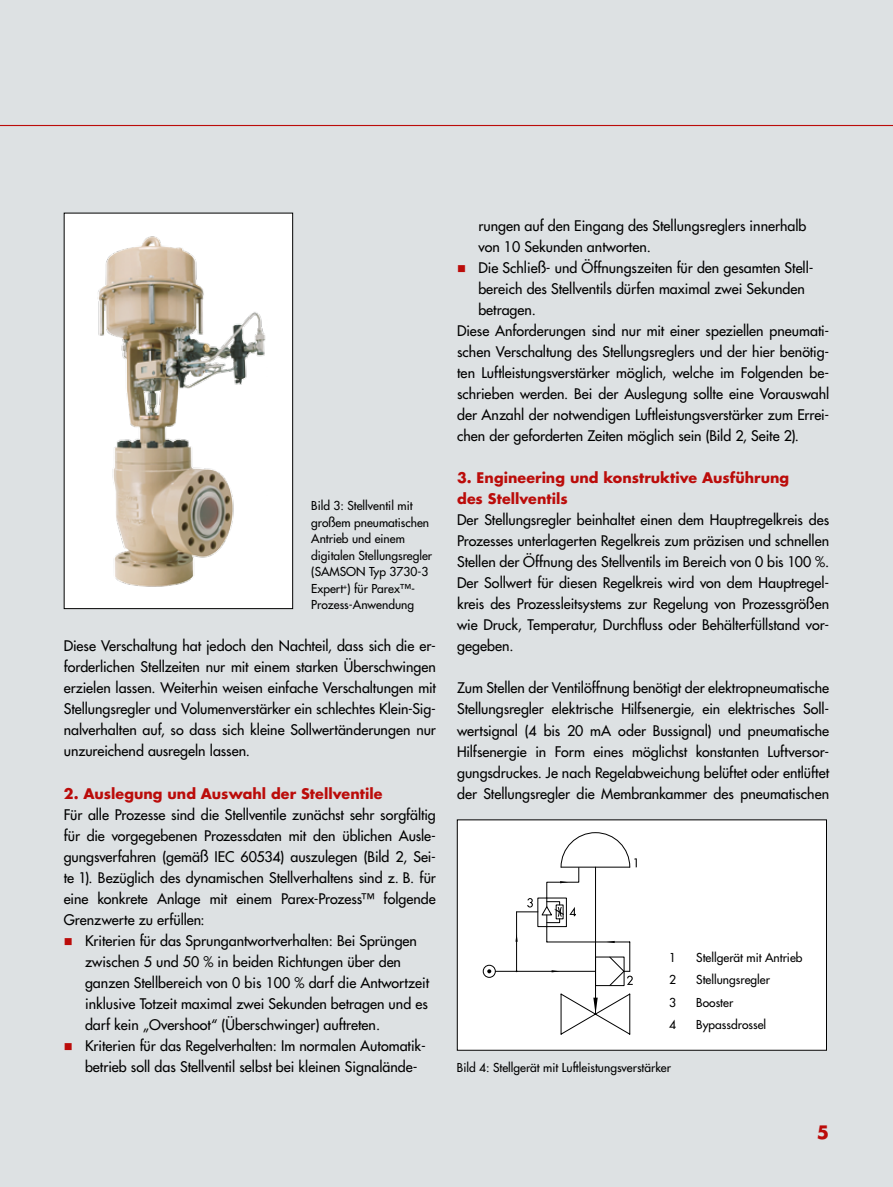
<style>
.page{position:relative;width:893px;height:1187px;background:#fff}
.page>*{position:absolute;margin:0;border:0;box-sizing:border-box;transform-origin:0 0}
.t1{font:700 18px "Futura";color:#bb0c0a}
.t2{font:14.25px/21px "Futura";color:#000;text-align:justify}
.t3{font:700 14.25px/21px "Futura";letter-spacing:.005em;color:#bb0c0a}
.t4{font:12px/16.5px "Futura";color:#000}
</style>
<div class="page">
<div style="left:0;top:0;width:893px;height:1186px;background:#dde1e3"></div>
<hr style="left:0;top:125px;width:893px;height:1px;background:#bb0c0a">
<div style="left:64px;top:213px;width:229px;height:395px;background:#fff"></div>
<img style="left:97px;top:236px;width:169px;height:351px">
<div style="left:64px;top:213px;width:229px;height:396px;border:1px solid #000"></div>
<div style="left:457px;top:819px;width:369px;height:231px;background:#fff"></div>
<hr style="left:495px;top:970px;width:100px;height:1px;background:#000">
<svg style="left:487px;top:969px;width:4px;height:4px"></svg>
<div style="left:483px;top:964px;width:13px;height:13px;border:1px solid #000;border-radius:50%"></div>
<div style="left:457px;top:819px;width:370px;height:231px;border:1px solid #000"></div>
<svg style="left:515px;top:832px;width:122px;height:202px"></svg>
<p class="t4" style="left:311px;top:497px;width:122px">Bild 3: Stellventil mit großem pneumatischen<br>Antrieb und einem digitalen Stellungsregler (SAMSON Typ 3730-3<br>Expert<sup>+</sup>) für Parex™-<br>Prozess-Anwendung</p>
<p class="t2" style="left:64px;top:635px;width:374px">Diese Verschaltung hat jedoch den Nachteil, dass sich die er&shy;forderlichen Stellzeiten nur mit einem starken Überschwingen erzielen lassen. Weiterhin weisen einfache Verschaltungen mit Stellungsregler und Volumenverstärker ein schlechtes Klein-Sig&shy;nalverhalten auf, so dass sich kleine Sollwertänderungen nur unzureichend ausregeln lassen.</p>
<p class="t3" style="left:64px;top:782px;width:320px">2. Auslegung und Auswahl der Stellventile</p>
<p class="t2" style="left:64px;top:803px;width:374px">Für alle Prozesse sind die Stellventile zunächst sehr sorgfältig für die vorgegebenen Prozessdaten mit den üblichen Ausle&shy;gungsverfahren (gemäß IEC 60534) auszulegen (Bild 2, Sei&shy;te 1). Bezüglich des dynamischen Stellverhaltens sind z. B. für eine konkrete Anlage mit einem Parex-Prozess™ folgende Grenzwerte zu erfüllen:</p>
<p class="t2" style="left:85px;top:929px;width:346px;text-align:left">Kriterien für das Sprungantwortverhalten: Bei Sprüngen zwischen 5 und 50 % in beiden Richtungen über den ganzen Stellbereich von 0 bis 100 % darf die Antwortzeit inklusive Totzeit maximal zwei Sekunden betragen und es darf kein „Overshoot“ (Überschwinger) auftreten.<br>Kriterien für das Regelverhalten: Im normalen Automatik&shy;betrieb soll das Stellventil selbst bei kleinen Signalände-</p>
<p class="t2" style="left:478px;top:215px;width:330px">rungen auf den Eingang des Stellungsreglers innerhalb</p>
<p class="t2" style="left:478px;top:236px;width:174px">von 10 Sekunden antworten.</p>
<p class="t2" style="left:478px;top:257px;width:337px">Die Schließ- und Öffnungszeiten für den gesamten Stell-</p>
<p class="t2" style="left:478px;top:278px;width:328px">bereich des Stellventils dürfen maximal zwei Sekunden</p>
<p class="t2" style="left:478px;top:299px;width:59px">betragen.</p>
<p class="t2" style="left:457px;top:320px;width:374px">Diese Anforderungen sind nur mit einer speziellen pneumati-</p>
<p class="t2" style="left:457px;top:341px;width:374px">schen Verschaltung des Stellungsreglers und der hier benötig-</p>
<p class="t2" style="left:457px;top:362px;width:374px">ten Luftleistungsverstärker möglich, welche im Folgenden be-</p>
<p class="t2" style="left:457px;top:383px;width:374px">schrieben werden. Bei der Auslegung sollte eine Vorauswahl</p>
<p class="t2" style="left:457px;top:404px;width:374px">der Anzahl der notwendigen Luftleistungsverstärker zum Errei-</p>
<p class="t2" style="left:457px;top:425px;width:343px">chen der geforderten Zeiten möglich sein (Bild 2, Seite 2).</p>
<p class="t3" style="left:457px;top:467px;width:334px">3. Engineering und konstruktive Ausführung des Stellventils</p>
<p class="t2" style="left:457px;top:509px;width:374px">Der Stellungsregler beinhaltet einen dem Hauptregelkreis des Prozesses unterlagerten Regelkreis zum präzisen und schnellen Stellen der Öffnung des Stellventils im Bereich von 0 bis 100 %.<br>Der Sollwert für diesen Regelkreis wird von dem Hauptregel&shy;kreis des Prozessleitsystems zur Regelung von Prozessgrößen wie Druck, Temperatur, Durchfluss oder Behälterfüllstand vor&shy;gegeben.</p>
<p class="t2" style="left:457px;top:677px;width:374px">Zum Stellen der Ventilöffnung benötigt der elektropneumatische Stellungsregler elektrische Hilfsenergie, ein elektrisches Soll&shy;wertsignal (4 bis 20 mA oder Bussignal) und pneumatische Hilfsenergie in Form eines möglichst konstanten Luftversor&shy;gungsdruckes. Je nach Regelabweichung belüftet oder entlüftet der Stellungsregler die Membrankammer des pneumatischen</p>
<p class="t4" style="left:669px;top:948px;width:8px">1</p>
<p class="t4" style="left:696px;top:948px;width:108px">Stellgerät mit Antrieb</p>
<p class="t4" style="left:669px;top:971px;width:8px">2</p>
<p class="t4" style="left:696px;top:971px;width:75px">Stellungsregler</p>
<p class="t4" style="left:669px;top:993px;width:8px">3</p>
<p class="t4" style="left:696px;top:993px;width:38px">Booster</p>
<p class="t4" style="left:669px;top:1016px;width:8px">4</p>
<p class="t4" style="left:696px;top:1016px;width:71px">Bypassdrossel</p>
<p class="t4" style="left:457px;top:1058px;width:216px">Bild 4: Stellgerät mit Luftleistungsverstärker</p>
<p class="t1" style="left:817px;top:1119px;width:14px">5</p>
</div>
